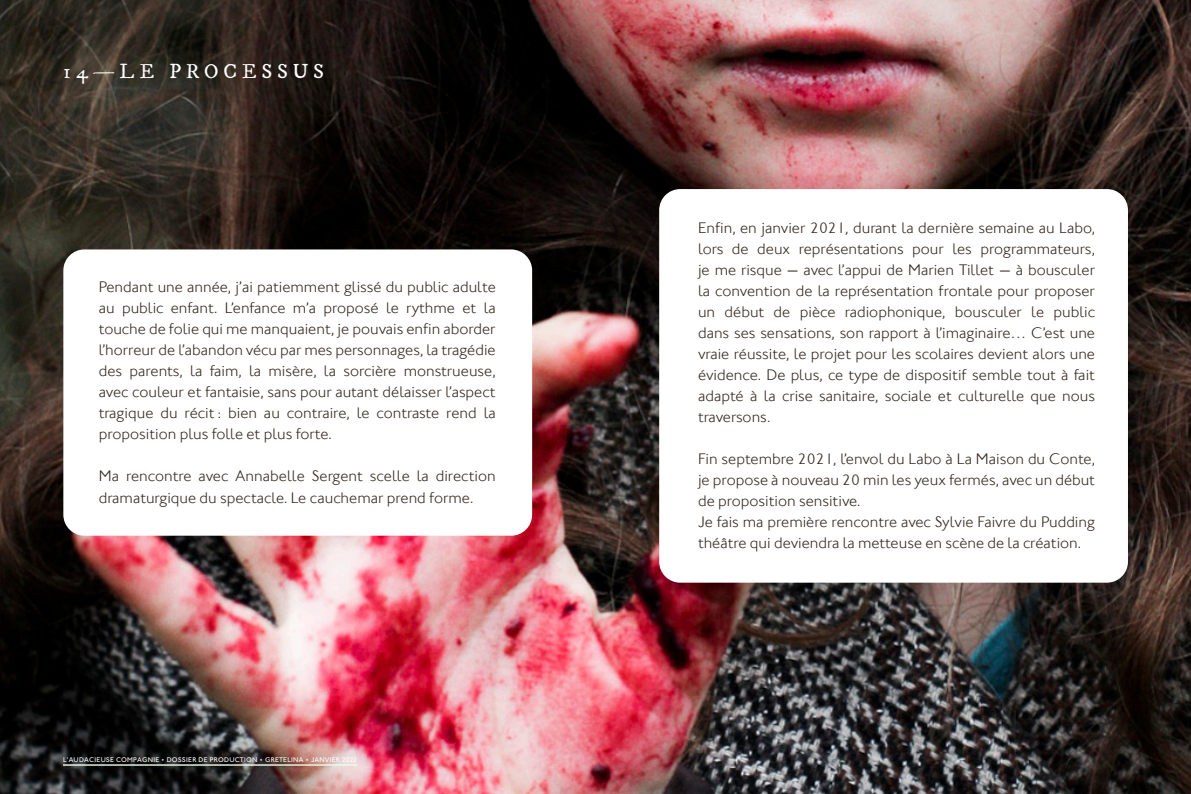
<style>
.page{position:relative;width:1191px;height:794px;background:#fff}
.page>*{position:absolute;margin:0;border:0;box-sizing:border-box;transform-origin:0 0}
.t1{font:17.5px "IM FELL DW Pica Roman";letter-spacing:.3em;color:#fff}
.Compo_2{font:300 15.75px/21px "Johnston ITCW01";color:#2f251b;text-align:justify}
.t2{font:500 7px "Johnston ITC Std";letter-spacing:.04em;color:#fff}
</style>
<div class="page">
<img style="left:0;top:0;width:1191px;height:794px">
<hr style="left:63px;top:764px;width:294px;height:1px;background:#e7ffe9">
<div style="left:63px;top:249px;width:469px;height:286px;background:#fff;border-radius:21px"></div>
<div style="left:659px;top:189px;width:469px;height:393px;background:#fff;border-radius:21px"></div>
<p class="t1" style="left:63px;top:60px;width:262px">14—LE PROCESSUS</p>
<p class="Compo_2" style="left:99px;top:277px;width:398px">Pendant une année, j’ai patiemment glissé du public adulte au public enfant. L’enfance m’a proposé le rythme et la touche de folie qui me manquaient, je pouvais enfin aborder l’horreur de l’abandon vécu par mes personnages, la tragédie des parents, la faim, la misère, la sorcière monstrueuse, avec couleur et fantaisie, sans pour autant délaisser l’aspect tragique du récit : bien au contraire, le contraste rend la proposition plus folle et plus forte.</p>
<p class="Compo_2" style="left:99px;top:466px;width:398px">Ma rencontre avec Annabelle Sergent scelle la direction dramaturgique du spectacle. Le cauchemar prend forme.</p>
<p class="t2" style="left:63px;top:755px;width:296px">L'AUDACIEUSE COMPAGNIE • DOSSIER DE PRODUCTION • GRETELINA • JANVIER 2022</p>
<p class="Compo_2" style="left:698px;top:217px;width:398px">Enfin, en janvier 2021, durant la dernière semaine au Labo, lors de deux représentations pour les programmateurs, je me risque — avec l’appui de Marien Tillet — à bousculer la convention de la représentation frontale pour proposer un début de pièce radiophonique, bousculer le public dans ses sensations, son rapport à l’imaginaire… C’est une vraie réussite, le projet pour les scolaires devient alors une évidence. De plus, ce type de dispositif semble tout à fait adapté à la crise sanitaire, sociale et culturelle que nous traversons.</p>
<p class="Compo_2" style="left:698px;top:448px;width:398px">Fin septembre 2021, l’envol du Labo à La Maison du Conte, je propose à nouveau 20 min les yeux fermés, avec un début de proposition sensitive.</p>
<p class="Compo_2" style="left:698px;top:511px;width:398px">Je fais ma première rencontre avec Sylvie Faivre du Pudding théâtre qui deviendra la metteuse en scène de la création.</p>
</div>
